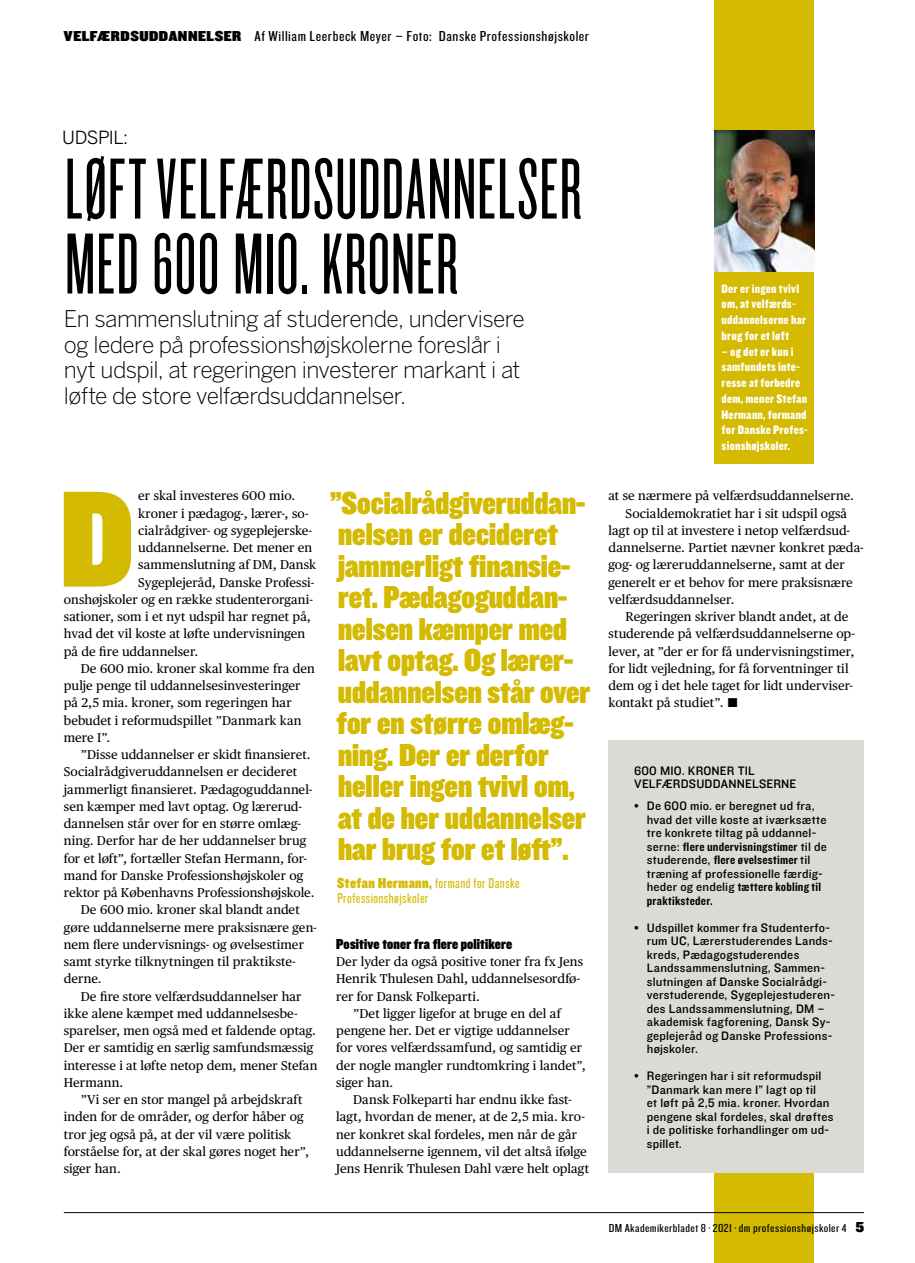
<style>
.page{position:relative;width:915px;height:1263px;background:#fff}
.page>*{position:absolute;margin:0;border:0;box-sizing:border-box;transform-origin:0 0}
.t1{font:142.2px "Knockout 90 Ultmt Welterwt";color:#d4ba00}
.t2{font:90px/75px "Knockout 26 Junior Flywght";letter-spacing:.015em;color:#000}
.t3{font:33px/31.5px "Knockout 90 Ultmt Welterwt";color:#d4ba00}
.t4{font:300 22.8px/25.5px "Benton Sans";letter-spacing:-.025em;color:#000}
.t5{font:18px "Benton Sans";letter-spacing:-.03em;color:#000}
.t6{font:15px "Knockout 28 Junior Feathrwt";letter-spacing:.03em;color:#000;scale:1.2 1}
.t7{font:15px/15px "Knockout 28 Junior Feathrwt";letter-spacing:.03em;color:#d4ba00}
.t8{font:15px "Knockout 90 Ultmt Welterwt";letter-spacing:.01em;color:#000}
.t9{font:12.75px "Publico Text";letter-spacing:.005em;color:#000}
.t10{font:12.75px/13.5px "Knockout 31 Junior Middlewt";letter-spacing:.015em;color:#000}
.t11{font:12.75px/15.8px "Knockout 70 Full Welterwt";letter-spacing:.015em;color:#fff}
.t12{font:12.75px/13.5px "Knockout 50 Welterweight";letter-spacing:.015em;color:#000}
.t13{font:12px "Knockout 28 Junior Feathrwt";letter-spacing:.025em;color:#000;scale:1.2 1}
.s1{font-family:"Knockout 90 Ultmt Welterwt"}
.s2{font-family:"Knockout 31 Junior Middlewt"}
.s3{font-family:"Knockout 90 Ultmt Welterwt";font-size:15px}
</style>
<div class="page">
<div style="left:714px;top:0;width:99px;height:463px;background:#d4ba00"></div>
<div style="left:714px;top:1150px;width:99px;height:113px;background:#d4ba00"></div>
<div style="left:608px;top:740px;width:255px;height:433px;background:#dbdad4"></div>
<img style="left:714px;top:130px;width:99px;height:141px">
<hr style="left:64px;top:1212px;width:799px;height:1px;background:#000">
<p class="t6" style="left:64px;top:27px;width:439px"><span class="s1">VELFÆRDSUDDANNELSER</span> Af William Leerbeck Meyer – Foto: Danske Professionshøjskoler</p>
<h3 class="t5" style="left:62px;top:126px;width:67px">UDSPIL:</h3>
<h2 class="t2" style="left:65px;top:150px;width:518px">LØFT VELFÆRDSUDDANNELSER<br>MED 600 MIO. KRONER</h2>
<h3 class="t4" style="left:64px;top:306px;width:462px">En sammenslutning af studerende, undervisere og ledere på professionshøjskolerne foreslår i nyt udspil, at regeringen investerer markant i at løfte de store velfærdsuddannelser.</h3>
<h1 class="t1" style="left:60px;top:442px;width:75px">D</h1>
<p class="t9" style="left:138px;top:486px;width:158px">er skal investeres 600 mio.</p>
<p class="t9" style="left:138px;top:503px;width:172px">kroner i pædagog-, lærer-, so-</p>
<p class="t9" style="left:138px;top:521px;width:175px">cialrådgiver- og sygeplejerske-</p>
<p class="t9" style="left:138px;top:538px;width:175px">uddannelserne. Det mener en</p>
<p class="t9" style="left:138px;top:555px;width:179px">sammenslutning af DM, Dansk</p>
<p class="t9" style="left:138px;top:572px;width:177px">Sygeplejeråd, Danske Professi-</p>
<p class="t9" style="left:64px;top:590px;width:250px">onshøjskoler og en række studenterorgani-</p>
<p class="t9" style="left:64px;top:607px;width:248px">sationer, som i et nyt udspil har regnet på,</p>
<p class="t9" style="left:64px;top:624px;width:243px">hvad det vil koste at løfte undervisningen</p>
<p class="t9" style="left:64px;top:641px;width:136px">på de fire uddannelser.</p>
<p class="t9" style="left:81px;top:659px;width:235px">De 600 mio. kroner skal komme fra den</p>
<p class="t9" style="left:64px;top:676px;width:238px">pulje penge til uddannelsesinvesteringer</p>
<p class="t9" style="left:64px;top:693px;width:229px">på 2,5 mia. kroner, som regeringen har</p>
<p class="t9" style="left:64px;top:710px;width:239px">bebudet i reformudspillet ”Danmark kan</p>
<p class="t9" style="left:64px;top:728px;width:48px">mere I”.</p>
<p class="t9" style="left:81px;top:745px;width:231px">”Disse uddannelser er skidt finansieret.</p>
<p class="t9" style="left:64px;top:762px;width:235px">Socialrådgiveruddannelsen er decideret</p>
<p class="t9" style="left:64px;top:779px;width:250px">jammerligt finansieret. Pædagoguddannel-</p>
<p class="t9" style="left:64px;top:797px;width:240px">sen kæmper med lavt optag. Og lærerud-</p>
<p class="t9" style="left:64px;top:814px;width:238px">dannelsen står over for en større omlæg-</p>
<p class="t9" style="left:64px;top:831px;width:244px">ning. Derfor har de her uddannelser brug</p>
<p class="t9" style="left:64px;top:848px;width:244px">for et løft”, fortæller Stefan Hermann, for-</p>
<p class="t9" style="left:64px;top:866px;width:241px">mand for Danske Professionshøjskoler og</p>
<p class="t9" style="left:64px;top:883px;width:252px">rektor på Københavns Professionshøjskole.</p>
<p class="t9" style="left:81px;top:900px;width:220px">De 600 mio. kroner skal blandt andet</p>
<p class="t9" style="left:64px;top:917px;width:254px">gøre uddannelserne mere praksisnære gen-</p>
<p class="t9" style="left:64px;top:935px;width:241px">nem flere undervisnings- og øvelsestimer</p>
<p class="t9" style="left:64px;top:952px;width:233px">samt styrke tilknytningen til praktikste-</p>
<p class="t9" style="left:64px;top:969px;width:39px">derne.</p>
<p class="t9" style="left:81px;top:986px;width:222px">De fire store velfærdsuddannelser har</p>
<p class="t9" style="left:64px;top:1004px;width:235px">ikke alene kæmpet med uddannelsesbe-</p>
<p class="t9" style="left:64px;top:1021px;width:253px">sparelser, men også med et faldende optag.</p>
<p class="t9" style="left:64px;top:1038px;width:251px">Der er samtidig en særlig samfundsmæssig</p>
<p class="t9" style="left:64px;top:1055px;width:255px">interesse i at løfte netop dem, mener Stefan</p>
<p class="t9" style="left:64px;top:1073px;width:61px">Hermann.</p>
<p class="t9" style="left:81px;top:1090px;width:223px">”Vi ser en stor mangel på arbejdskraft</p>
<p class="t9" style="left:64px;top:1107px;width:241px">inden for de områder, og derfor håber og</p>
<p class="t9" style="left:64px;top:1124px;width:229px">tror jeg også på, at der vil være politisk</p>
<p class="t9" style="left:64px;top:1142px;width:246px">forståelse for, at der skal gøres noget her”,</p>
<p class="t9" style="left:64px;top:1159px;width:58px">siger han.</p>
<p class="t3" style="left:330px;top:485px;width:261px">”Socialrådgiveruddan&shy;nelsen er decideret jammerligt finansie&shy;ret. Pædagoguddan&shy;nelsen kæmper med lavt optag. Og lærer&shy;uddannelsen står over for en større omlæg&shy;ning. Der er derfor heller ingen tvivl om, at de her uddannelser har brug for et løft”.</p>
<p class="t7" style="left:337px;top:875px;width:184px"><span class="s1">Stefan Hermann,</span> formand for Danske<br>Professionshøjskoler</p>
<p class="t8" style="left:336px;top:934px;width:177px">Positive toner fra flere politikere</p>
<p class="t9" style="left:336px;top:952px;width:248px">Der lyder da også positive toner fra fx Jens</p>
<p class="t9" style="left:336px;top:969px;width:246px">Henrik Thulesen Dahl, uddannelsesordfø-</p>
<p class="t9" style="left:336px;top:986px;width:145px">rer for Dansk Folkeparti.</p>
<p class="t9" style="left:353px;top:1004px;width:209px">”Det ligger ligefor at bruge en del af</p>
<p class="t9" style="left:336px;top:1021px;width:235px">pengene her. Det er vigtige uddannelser</p>
<p class="t9" style="left:336px;top:1038px;width:247px">for vores velfærdssamfund, og samtidig er</p>
<p class="t9" style="left:336px;top:1055px;width:251px">der nogle mangler rundtomkring i landet”,</p>
<p class="t9" style="left:336px;top:1073px;width:58px">siger han.</p>
<p class="t9" style="left:353px;top:1090px;width:220px">Dansk Folkeparti har endnu ikke fast-</p>
<p class="t9" style="left:336px;top:1107px;width:250px">lagt, hvordan de mener, at de 2,5 mia. kro-</p>
<p class="t9" style="left:336px;top:1124px;width:242px">ner konkret skal fordeles, men når de går</p>
<p class="t9" style="left:336px;top:1142px;width:252px">uddannelserne igennem, vil det altså ifølge</p>
<p class="t9" style="left:336px;top:1159px;width:254px">Jens Henrik Thulesen Dahl være helt oplagt</p>
<p class="t11" style="left:721px;top:280px;width:86px">Der er ingen tvivl om, at velfærds&shy;uddannelserne har brug for et løft</p>
<p class="t11" style="left:721px;top:343px;width:88px">– og det er kun i samfundets inte&shy;resse at forbedre dem, mener Stefan<br>Hermann, formand for Danske Profes&shy;sionshøjskoler.</p>
<p class="t9" style="left:608px;top:486px;width:247px">at se nærmere på velfærdsuddannelserne.</p>
<p class="t9" style="left:625px;top:503px;width:223px">Socialdemokratiet har i sit udspil også</p>
<p class="t9" style="left:608px;top:521px;width:243px">lagt op til at investere i netop velfærdsud-</p>
<p class="t9" style="left:608px;top:538px;width:256px">dannelserne. Partiet nævner konkret pæda-</p>
<p class="t9" style="left:608px;top:555px;width:238px">gog- og læreruddannelserne, samt at der</p>
<p class="t9" style="left:608px;top:572px;width:246px">generelt er et behov for mere praksisnære</p>
<p class="t9" style="left:608px;top:590px;width:127px">velfærdsuddannelser.</p>
<p class="t9" style="left:625px;top:607px;width:224px">Regeringen skriver blandt andet, at de</p>
<p class="t9" style="left:608px;top:624px;width:248px">studerende på velfærdsuddannelserne op-</p>
<p class="t9" style="left:608px;top:641px;width:247px">lever, at ”der er for få undervisningstimer,</p>
<p class="t9" style="left:608px;top:659px;width:241px">for lidt vejledning, for få forventninger til</p>
<p class="t9" style="left:608px;top:676px;width:246px">dem og i det hele taget for lidt underviser-</p>
<p class="t9" style="left:608px;top:693px;width:132px">kontakt på studiet”. ■</p>
<p class="t10" style="left:634px;top:763px;width:164px">600 MIO. KRONER TIL<br>VELFÆRDSUDDANNELSERNE</p>
<p class="t10" style="left:646px;top:798px;width:181px;text-indent:-13px">• De 600 mio. er beregnet ud fra, hvad det ville koste at iværksætte tre konkrete tiltag på uddannel-</p>
<p class="t12" style="left:646px;top:839px;width:181px"><span class="s2">serne:</span> flere undervisningstimer <span class="s2">til de studerende,</span> flere øvelsestimer <span class="s2">til</span></p>
<p class="t10" style="left:646px;top:866px;width:177px">træning af professionelle færdig-</p>
<p class="t12" style="left:646px;top:880px;width:176px"><span class="s2">heder og endelig</span> tættere kobling til praktiksteder.</p>
<p class="t10" style="left:646px;top:920px;width:189px;text-indent:-13px">• Udspillet kommer fra Studenterfo&shy;rum UC, Lærerstuderendes Lands&shy;kreds, Pædagogstuderendes<br>Landssammenslutning, Sammen&shy;slutningen af Danske Socialrådgi&shy;verstuderende, Sygeplejestuderen&shy;des Landssammenslutning, DM – akademisk fagforening, Dansk Sy&shy;geplejeråd og Danske Professions&shy;højskoler.</p>
<p class="t10" style="left:646px;top:1068px;width:188px;text-indent:-13px">• Regeringen har i sit reformudspil ”Danmark kan mere I” lagt op til<br>et løft på 2,5 mia. kroner. Hvordan pengene skal fordeles, skal drøftes i de politiske forhandlinger om ud&shy;spillet.</p>
<p class="t13" style="left:608px;top:1220px;width:214px">DM Akademikerbladet 8· 2021 · dm professionshøjskoler 4 <span class="s3">5</span></p>
</div>
